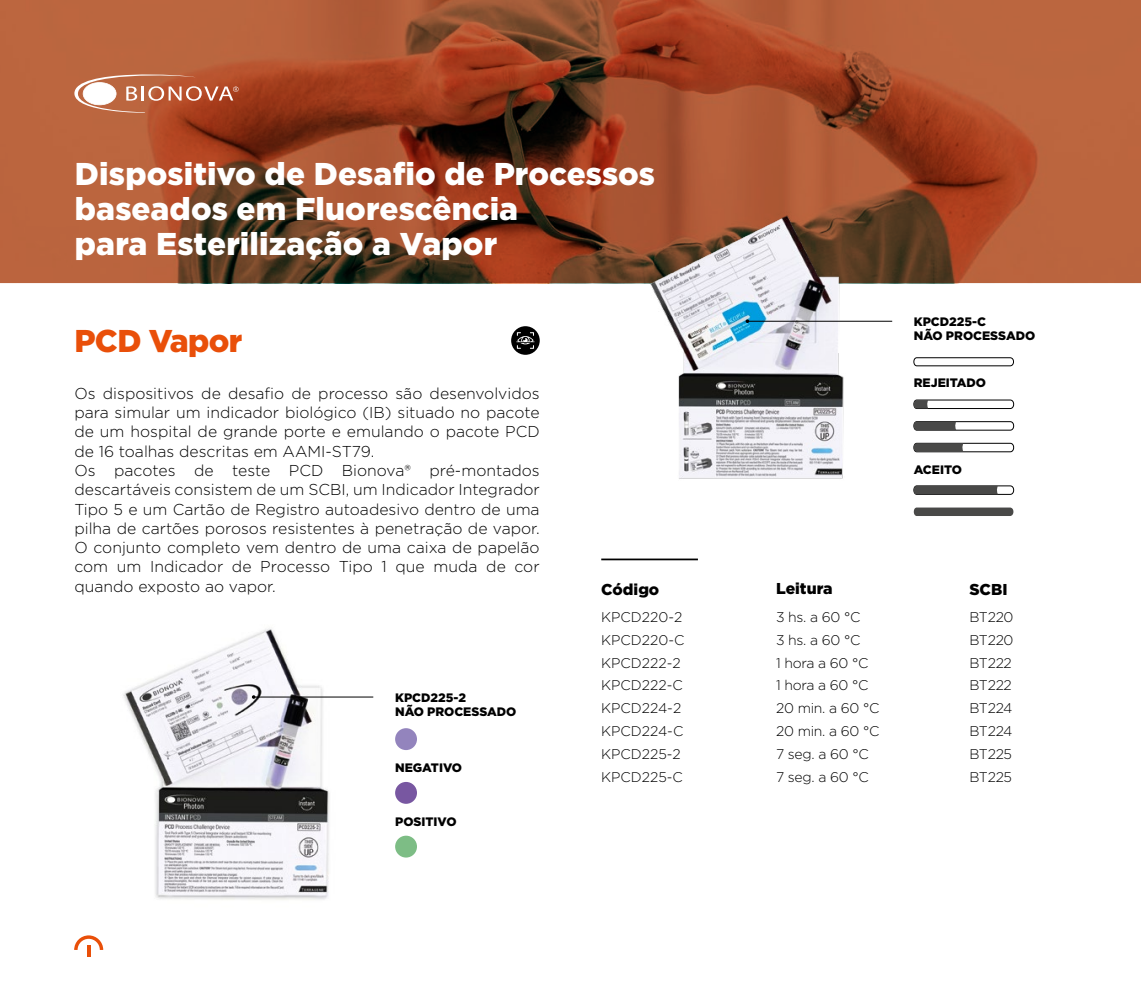
<style>
.page{position:relative;width:1141px;height:993px;background:#fff}
.page>*{position:absolute;margin:0;border:0;box-sizing:border-box;transform-origin:0 0}
.t1{font:900 31.5px/35px "Gotham";color:#fff}
.t2{font:900 31.5px "Gotham";letter-spacing:-.02em;color:#e94f09}
.t3{font:300 15.75px/19.2px "Gotham";color:#000}
.t4{font:900 15.75px "Gotham";color:#000}
.t5{font:300 14px/22.8px "Gotham";letter-spacing:-.02em;color:#000}
.t6{font:300 14px/22.8px "Gotham";color:#000}
.t7{font:900 12.25px "Gotham";color:#000}
</style>
<div class="page">
<svg style="left:74px;top:935px;width:29px;height:21px"></svg>
<div style="left:395px;top:835px;width:22px;height:22px;background:#7dbd85;border-radius:50%"></div>
<svg style="left:0;top:0;width:1141px;height:283px;background:#9d4e2d"></svg>
<svg style="left:74px;top:68px;width:165px;height:45px;background:#c47759"></svg>
<img style="left:630px;top:200px;width:241px;height:279px">
<img style="left:123px;top:629px;width:237px;height:271px">
<hr style="left:254px;top:696px;width:119px;height:1px;background:#000">
<div style="left:395px;top:781px;width:22px;height:22px;background:#7857a1;border-radius:50%"></div>
<div style="left:395px;top:728px;width:22px;height:21px;background:#9384bd;border-radius:50%"></div>
<hr style="left:747px;top:321px;width:145px;height:1px;background:#000">
<svg style="left:913px;top:443px;width:102px;height:9px"></svg>
<svg style="left:913px;top:507px;width:101px;height:9px"></svg>
<svg style="left:913px;top:485px;width:102px;height:9px"></svg>
<svg style="left:913px;top:357px;width:101px;height:9px"></svg>
<svg style="left:913px;top:400px;width:102px;height:8px"></svg>
<svg style="left:913px;top:421px;width:102px;height:9px"></svg>
<hr style="left:601px;top:558px;width:97px;height:2px;background:#000">
<svg style="left:511px;top:326px;width:29px;height:29px"></svg>
<svg style="left:516px;top:332px;width:18px;height:16px"></svg>
<h1 class="t1" style="left:75px;top:156px;width:582px">Dispositivo de Desafio de Processos baseados em Fluorescência<br>para Esterilização a Vapor</h1>
<p class="t7" style="left:914px;top:313px;width:74px">KPCD225-C</p>
<h1 class="t2" style="left:74px;top:319px;width:169px">PCD Vapor</h1>
<p class="t3" style="left:74px;top:383px;width:467px">Os dispositivos de desafio de processo são desenvolvidos para simular um indicador biológico (IB) situado no pacote de um hospital de grande porte e emulando o pacote PCD de 16 toalhas descritas em AAMI-ST79.<br>Os pacotes de teste PCD Bionova® pré-montados descartáveis consistem de um SCBI, um Indicador Integrador Tipo 5 e um Cartão de Registro autoadesivo dentro de uma pilha de cartões porosos resistentes à penetração de vapor.<br>O conjunto completo vem dentro de uma caixa de papelão com um Indicador de Processo Tipo 1 que muda de cor quando exposto ao vapor.</p>
<p class="t7" style="left:395px;top:689px;width:73px">KPCD225-2</p>
<p class="t7" style="left:395px;top:703px;width:123px">NÃO PROCESSADO</p>
<p class="t7" style="left:395px;top:759px;width:68px">NEGATIVO</p>
<p class="t7" style="left:395px;top:812px;width:63px">POSITIVO</p>
<p class="t7" style="left:914px;top:327px;width:123px">NÃO PROCESSADO</p>
<p class="t7" style="left:914px;top:374px;width:74px">REJEITADO</p>
<p class="t7" style="left:914px;top:460px;width:50px">ACEITO</p>
<p class="t4" style="left:601px;top:578px;width:60px">Código</p>
<p class="t4" style="left:776px;top:577px;width:58px">Leitura</p>
<p class="t4" style="left:969px;top:578px;width:40px">SCBI</p>
<p class="t5" style="left:969px;top:605px;width:46px">BT220<br>BT220<br>BT222<br>BT222<br>BT224<br>BT224<br>BT225<br>BT225</p>
<p class="t6" style="left:601px;top:605px;width:85px">KPCD220-2<br>KPCD220-C<br>KPCD222-2<br>KPCD222-C<br>KPCD224-2<br>KPCD224-C<br>KPCD225-2<br>KPCD225-C</p>
<p class="t5" style="left:776px;top:605px;width:105px">3 hs. a 60 °C<br>3 hs. a 60 °C<br>1 hora a 60 °C<br>1 hora a 60 °C<br>20 min. a 60 °C<br>20 min. a 60 °C<br>7 seg. a 60 °C<br>7 seg. a 60 °C</p>
</div>
